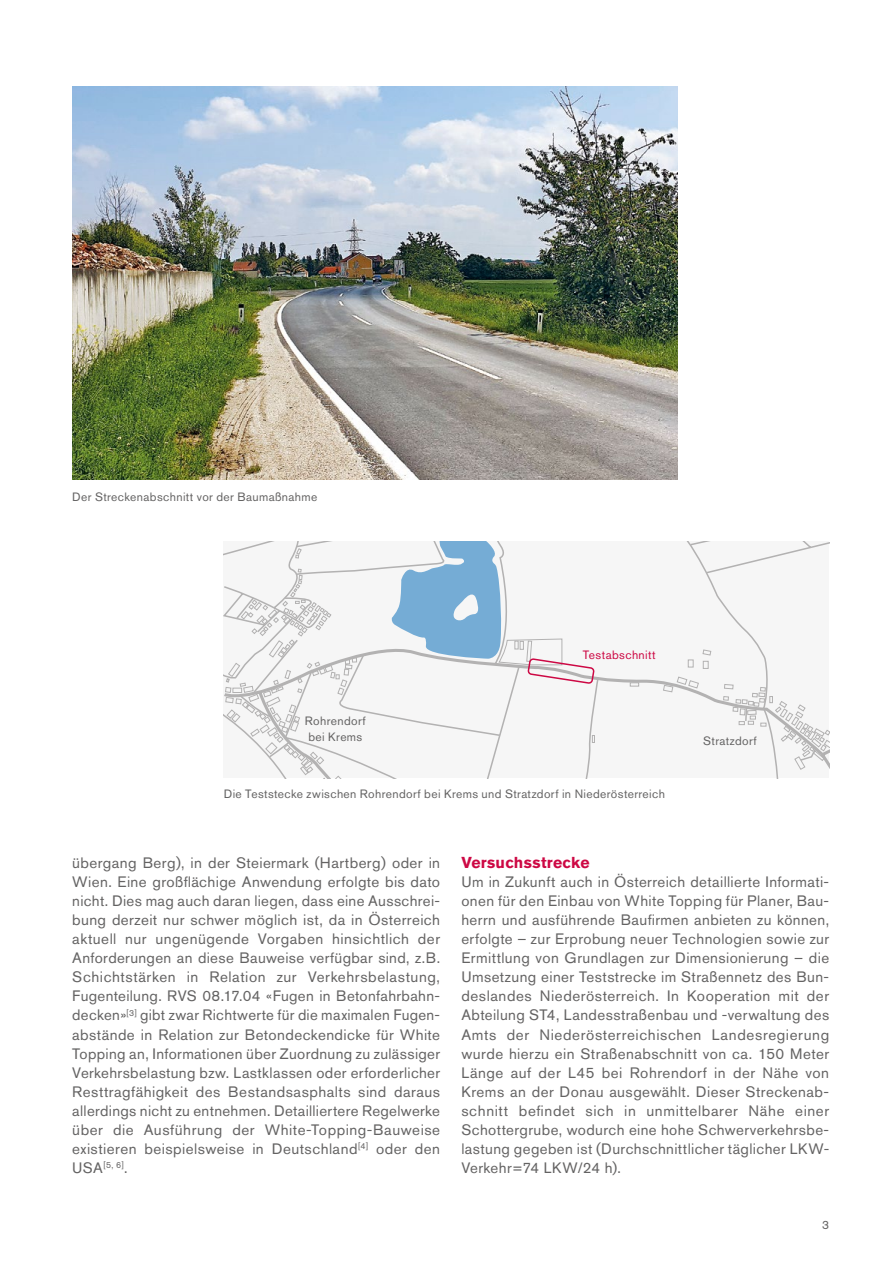
<style>
.page{position:relative;width:893px;height:1263px;background:#fff}
.page>*{position:absolute;margin:0;border:0;box-sizing:border-box;transform-origin:0 0}
.BETO_Zwischentitel_r{font:700 15.75px "Akzidenz Grotesk BE";letter-spacing:.015em;color:#cd0844}
.BETO__Blocksatz_Einz{font:15px/19px "Akzidenz Grotesk BE";letter-spacing:.03em;color:#646363;text-align:justify}
.BETO__Blocksatz{font:15px/19px "Akzidenz Grotesk BE";letter-spacing:.03em;color:#646363;text-align:justify}
.BETO_Bildunterschrif{font:12px/16.5px "Akzidenz Grotesk BE";letter-spacing:.03em;color:#646363}
.BETO_Bildunterschrif-2{font:12px "Akzidenz Grotesk BE";letter-spacing:.035em;color:#cd0844}
.BETO__Blocksatz_Einz-2{font:8.7px "Akzidenz Grotesk BE";color:#646363}
.s1{font-size:15px}
</style>
<div class="page">
<img style="left:72px;top:87px;width:606px;height:392px">
<svg style="left:224px;top:542px;width:605px;height:236px"></svg>
<p class="BETO_Bildunterschrif" style="left:72px;top:488px;width:247px">Der Streckenabschnitt vor der Baumaßnahme</p>
<p class="BETO_Bildunterschrif" style="left:305px;top:712px;width:62px">Rohrendorf bei Krems</p>
<p class="BETO_Bildunterschrif-2" style="left:583px;top:648px;width:74px">Testabschnitt</p>
<p class="BETO_Bildunterschrif" style="left:224px;top:786px;width:443px">Die Teststecke zwischen Rohrendorf bei Krems und Stratzdorf in Niederösterreich</p>
<p class="BETO_Bildunterschrif" style="left:703px;top:733px;width:55px">Stratzdorf</p>
<p class="BETO__Blocksatz_Einz" style="left:72px;top:853px;width:369px">übergang Berg), in der Steiermark (Hartberg) oder in Wien. Eine großflächige Anwendung erfolgte bis dato nicht. Dies mag auch daran liegen, dass eine Ausschrei&shy;bung derzeit nur schwer möglich ist, da in Österreich aktuell nur ungenügende Vorgaben hinsichtlich der Anforderungen an diese Bauweise verfügbar sind, z.B.<br>Schichtstärken in Relation zur Verkehrsbelastung, Fugenteilung. RVS 08.17.04 «Fugen in Betonfahrbahn&shy;decken»<sup>[3]</sup> gibt zwar Richtwerte für die maximalen Fugen&shy;abstände in Relation zur Betondeckendicke für White Topping an, Informationen über Zuordnung zu zulässiger Verkehrsbelastung bzw. Lastklassen oder erforderlicher Resttragfähigkeit des Bestandsasphalts sind daraus allerdings nicht zu entnehmen. Detailliertere Regelwerke über die Ausführung der White-Topping-Bauweise existieren beispielsweise in Deutschland<sup>[4]</sup> oder den</p>
<p class="BETO__Blocksatz_Einz-2" style="left:72px;top:1160px;width:57px"><span class="s1">USA</span>[5, 6]<span class="s1">.</span></p>
<p class="BETO_Zwischentitel_r" style="left:461px;top:853px;width:130px">Versuchsstrecke</p>
<p class="BETO__Blocksatz" style="left:461px;top:872px;width:369px">Um in Zukunft auch in Österreich detaillierte Informati&shy;onen für den Einbau von White Topping für Planer, Bau&shy;herrn und ausführende Baufirmen anbieten zu können, erfolgte – zur Erprobung neuer Technologien sowie zur Ermittlung von Grundlagen zur Dimensionierung – die Umsetzung einer Teststrecke im Straßennetz des Bun&shy;deslandes Niederösterreich. In Kooperation mit der Abteilung ST4, Landesstraßenbau und -verwaltung des Amts der Niederösterreichischen Landesregierung wurde hierzu ein Straßenabschnitt von ca. 150 Meter Länge auf der L45 bei Rohrendorf in der Nähe von Krems an der Donau ausgewählt. Dieser Streckenab&shy;schnitt befindet sich in unmittelbarer Nähe einer Schottergrube, wodurch eine hohe Schwerverkehrsbe&shy;lastung gegeben ist (Durchschnittlicher täglicher LKW-Verkehr=74 LKW/24 h).</p>
<p class="BETO_Bildunterschrif" style="left:822px;top:1217px;width:8px">3</p>
</div>
